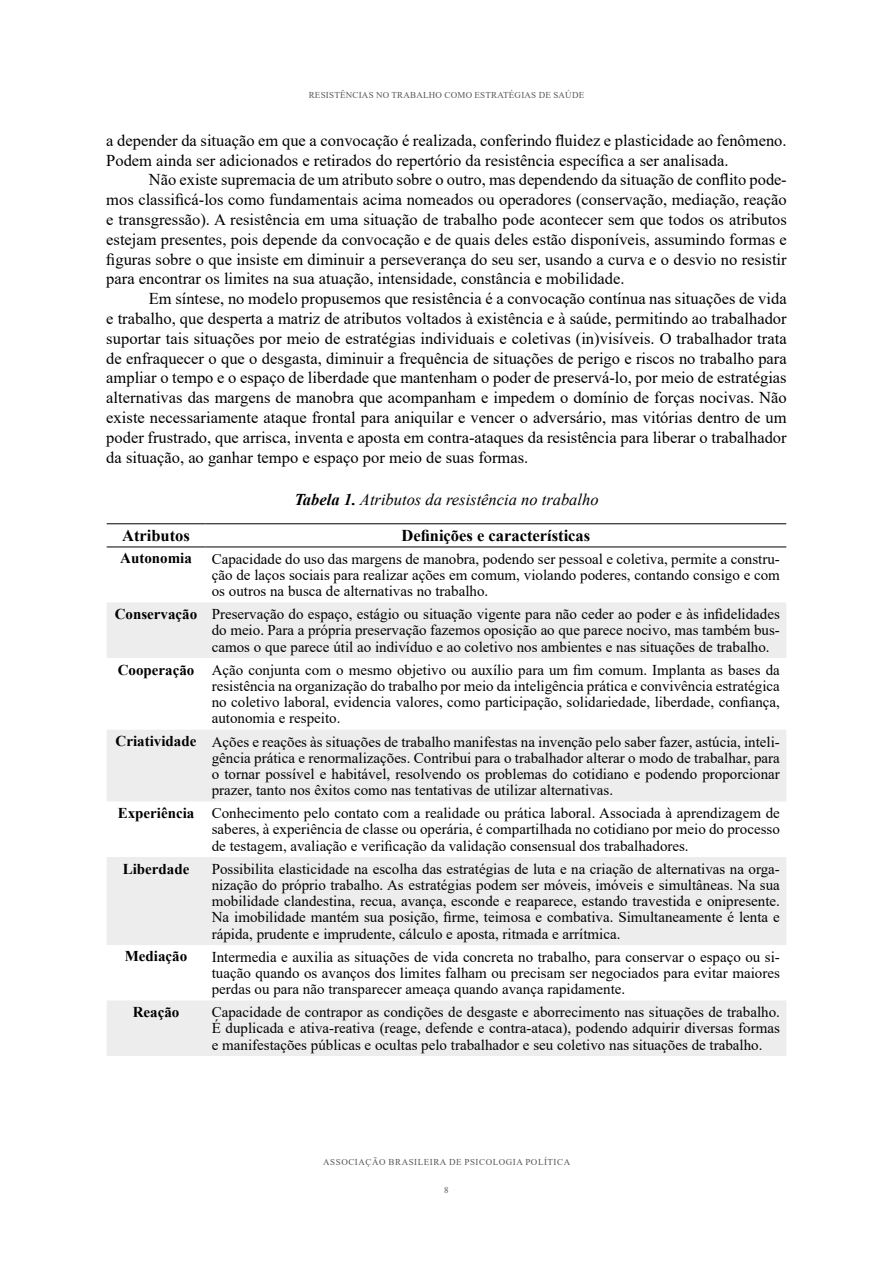
<style>
.page{position:relative;width:893px;height:1263px;background:#fff}
.page>*{position:absolute;margin:0;border:0;box-sizing:border-box;transform-origin:0 0}
.t1{font:16.5px/19.8px "Times New Roman";color:#000;text-align:justify}
.t2{font:italic 16.5px "Times New Roman";color:#000}
.t3{font:700 16.5px "Times New Roman";color:#000}
.t4{font:15px/16.2px "Times New Roman";color:#000;text-align:justify}
.t5{font:700 15px "Times New Roman";color:#000}
.t6{font:9px "Times New Roman";letter-spacing:.025em;color:#575756}
.t7{font:9px "Times New Roman";letter-spacing:.06em;color:#575756}
.s1{font-weight:700}
</style>
<div class="page">
<svg style="left:107px;top:603px;width:679px;height:453px;fill:#ededed"></svg>
<hr style="left:107px;top:547px;width:98px;height:1px;background:#000">
<hr style="left:205px;top:547px;width:581px;height:1px;background:#000">
<hr style="left:107px;top:523px;width:98px;height:1px;background:#000">
<hr style="left:205px;top:523px;width:581px;height:1px;background:#000">
<p class="t6" style="left:309px;top:88px;width:277px">RESISTÊNCIAS NO TRABALHO COMO ESTRATÉGIAS DE SAÚDE</p>
<p class="t1" style="left:106px;top:130px;width:682px">a depender da situação em que a convocação é realizada, conferindo fluidez e plasticidade ao fenômeno.<br>Podem ainda ser adicionados e retirados do repertório da resistência específica a ser analisada.</p>
<p class="t1" style="left:106px;top:169px;width:682px;text-indent:43px">Não existe supremacia de um atributo sobre o outro, mas dependendo da situação de conflito pode&shy;mos classificá-los como fundamentais acima nomeados ou operadores (conservação, mediação, reação e transgressão). A resistência em uma situação de trabalho pode acontecer sem que todos os atributos estejam presentes, pois depende da convocação e de quais deles estão disponíveis, assumindo formas e figuras sobre o que insiste em diminuir a perseverança do seu ser, usando a curva e o desvio no resistir para encontrar os limites na sua atuação, intensidade, constância e mobilidade.</p>
<p class="t1" style="left:106px;top:288px;width:682px;text-indent:43px">Em síntese, no modelo propusemos que resistência é a convocação contínua nas situações de vida e trabalho, que desperta a matriz de atributos voltados à existência e à saúde, permitindo ao trabalhador suportar tais situações por meio de estratégias individuais e coletivas (in)visíveis. O trabalhador trata de enfraquecer o que o desgasta, diminuir a frequência de situações de perigo e riscos no trabalho para ampliar o tempo e o espaço de liberdade que mantenham o poder de preservá-lo, por meio de estratégias alternativas das margens de manobra que acompanham e impedem o domínio de forças nocivas. Não existe necessariamente ataque frontal para aniquilar e vencer o adversário, mas vitórias dentro de um poder frustrado, que arrisca, inventa e aposta em contra-ataques da resistência para liberar o trabalhador da situação, ao ganhar tempo e espaço por meio de suas formas.</p>
<p class="t2" style="left:294px;top:488px;width:306px"><span class="s1">Tabela 1.</span> Atributos da resistência no trabalho</p>
<p class="t3" style="left:122px;top:523px;width:69px">Atributos</p>
<p class="t3" style="left:401px;top:523px;width:190px">Definições e características</p>
<p class="t5" style="left:120px;top:548px;width:73px">Autonomia</p>
<p class="t4" style="left:212px;top:550px;width:570px">Capacidade do uso das margens de manobra, podendo ser pessoal e coletiva, permite a constru&shy;ção de laços sociais para realizar ações em comum, violando poderes, contando consigo e com os outros na busca de alternativas no trabalho.</p>
<p class="t4" style="left:212px;top:606px;width:570px;text-indent:-97px"><span class="s1">Conservação</span> Preservação do espaço, estágio ou situação vigente para não ceder ao poder e às infidelidades do meio. Para a própria preservação fazemos oposição ao que parece nocivo, mas também bus&shy;camos o que parece útil ao indivíduo e ao coletivo nos ambientes e nas situações de trabalho.</p>
<p class="t4" style="left:212px;top:661px;width:570px;text-indent:-94px"><span class="s1">Cooperação</span> Ação conjunta com o mesmo objetivo ou auxílio para um fim comum. Implanta as bases da resistência na organização do trabalho por meio da inteligência prática e convivência estratégica no coletivo laboral, evidencia valores, como participação, solidariedade, liberdade, confiança, autonomia e respeito.</p>
<p class="t4" style="left:212px;top:733px;width:570px;text-indent:-96px"><span class="s1">Criatividade</span> Ações e reações às situações de trabalho manifestas na invenção pelo saber fazer, astúcia, inteli&shy;gência prática e renormalizações. Contribui para o trabalhador alterar o modo de trabalhar, para o tornar possível e habitável, resolvendo os problemas do cotidiano e podendo proporcionar prazer, tanto nos êxitos como nas tentativas de utilizar alternativas.</p>
<p class="t4" style="left:212px;top:805px;width:570px;text-indent:-94px"><span class="s1">Experiência</span> Conhecimento pelo contato com a realidade ou prática laboral. Associada à aprendizagem de saberes, à experiência de classe ou operária, é compartilhada no cotidiano por meio do processo de testagem, avaliação e verificação da validação consensual dos trabalhadores.</p>
<p class="t5" style="left:123px;top:858px;width:68px">Liberdade</p>
<p class="t4" style="left:212px;top:860px;width:570px">Possibilita elasticidade na escolha das estratégias de luta e na criação de alternativas na orga&shy;nização do próprio trabalho. As estratégias podem ser móveis, imóveis e simultâneas. Na sua mobilidade clandestina, recua, avança, esconde e reaparece, estando travestida e onipresente.<br>Na imobilidade mantém sua posição, firme, teimosa e combativa. Simultaneamente é lenta e rápida, prudente e imprudente, cálculo e aposta, ritmada e arrítmica.</p>
<p class="t5" style="left:125px;top:946px;width:64px">Mediação</p>
<p class="t4" style="left:212px;top:948px;width:570px">Intermedia e auxilia as situações de vida concreta no trabalho, para conservar o espaço ou si&shy;tuação quando os avanços dos limites falham ou precisam ser negociados para evitar maiores perdas ou para não transparecer ameaça quando avança rapidamente.</p>
<p class="t5" style="left:133px;top:1001px;width:48px">Reação</p>
<p class="t4" style="left:212px;top:1004px;width:570px">Capacidade de contrapor as condições de desgaste e aborrecimento nas situações de trabalho.<br>É duplicada e ativa-reativa (reage, defende e contra-ataca), podendo adquirir diversas formas e manifestações públicas e ocultas pelo trabalhador e seu coletivo nas situações de trabalho.</p>
<p class="t7" style="left:323px;top:1156px;width:248px">ASSOCIAÇÃO BRASILEIRA DE PSICOLOGIA POLÍTICA</p>
<p class="t6" style="left:444px;top:1184px;width:6px">8</p>
</div>
